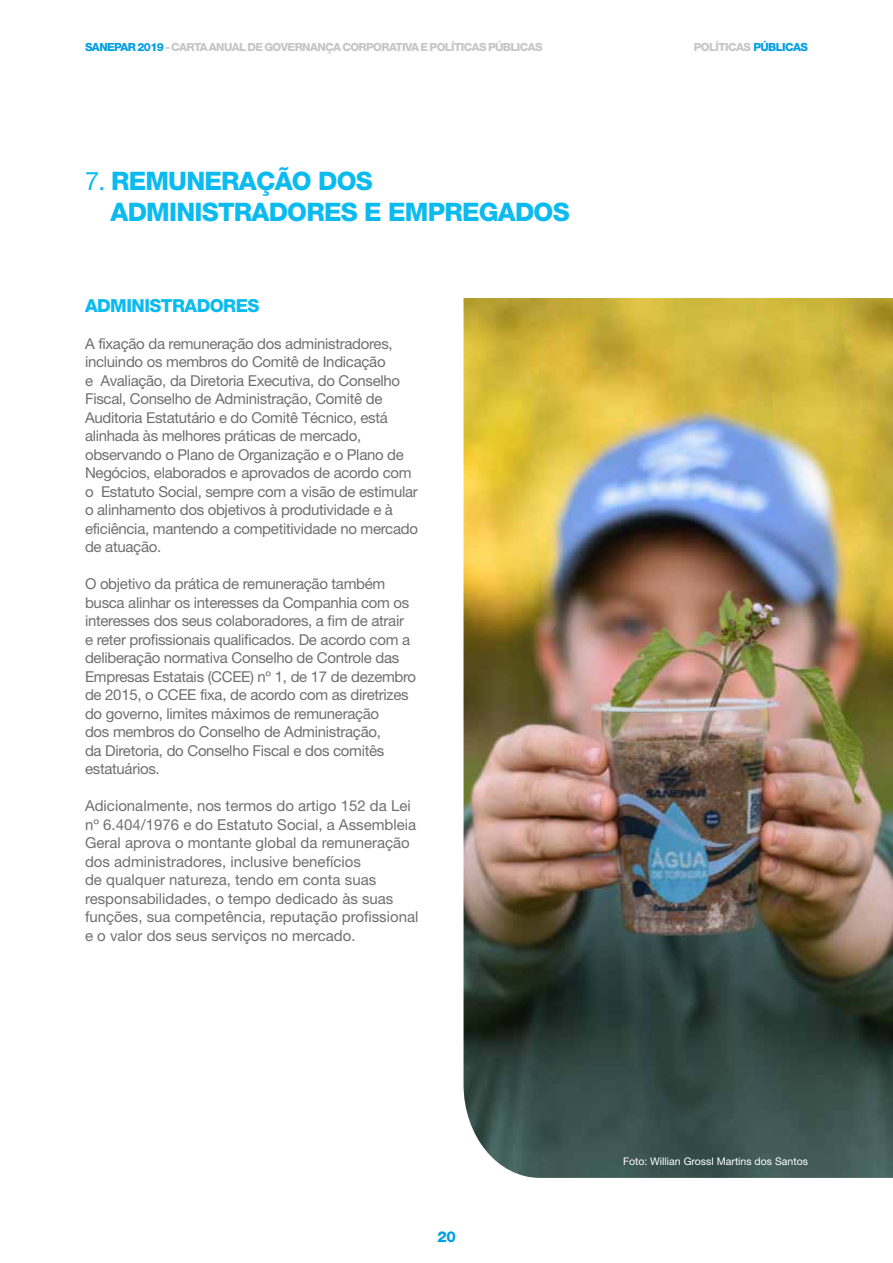
<style>
.page{position:relative;width:893px;height:1263px;background:#fff}
.page>*{position:absolute;margin:0;border:0;box-sizing:border-box;transform-origin:0 0}
.t1{font:800 25.5px/30.6px "Helvetica Neue";letter-spacing:-.03em;color:#0bbbef}
.t2{font:800 18px "Helvetica Neue";letter-spacing:-.03em;color:#0bbbef}
.t3{font:15px/18.5px "Helvetica Neue";letter-spacing:-.02em;color:#706f6f}
.t4{font:15px/18.5px "Helvetica Neue";color:#706f6f}
.t5{font:800 15px "Helvetica Neue";color:#009fe3}
.t6{font:800 11.25px "Helvetica Neue";letter-spacing:-.05em;color:#c6c6c6}
.t7{font:10.5px "Helvetica Neue";color:#fff}
.s1{color:#009fe3}
.s2{font-weight:400}
</style>
<div class="page">
<img style="left:463px;top:298px;width:430px;height:880px">
<p class="t6" style="left:85px;top:40px;width:459px"><span class="s1">SANEPAR 2019</span> - CARTA ANUAL DE GOVERNANÇA CORPORATIVA E POLÍTICAS PÚBLICAS</p>
<h1 class="t1" style="left:111px;top:166px;width:461px;text-indent:-26px"><span class="s2">7.</span> REMUNERAÇÃO DOS<br>ADMINISTRADORES E EMPREGADOS</h1>
<p class="t2" style="left:85px;top:295px;width:176px">ADMINISTRADORES</p>
<p class="t3" style="left:85px;top:334px;width:334px">A fixação da remuneração dos administradores, incluindo os membros do Comitê de Indicação<br>e Avaliação, da Diretoria Executiva, do Conselho Fiscal, Conselho de Administração, Comitê de Auditoria Estatutário e do Comitê Técnico, está alinhada às melhores práticas de mercado, observando o Plano de Organização e o Plano de Negócios, elaborados e aprovados de acordo com o Estatuto Social, sempre com a visão de estimular o alinhamento dos objetivos à produtividade e à eficiência, mantendo a competitividade no mercado de atuação.</p>
<p class="t3" style="left:85px;top:574px;width:333px">O objetivo da prática de remuneração também busca alinhar os interesses da Companhia com os interesses dos seus colaboradores, a fim de atrair<br>e reter profissionais qualificados. De acordo com a deliberação normativa Conselho de Controle das Empresas Estatais (CCEE) nº 1, de 17 de dezembro de 2015, o CCEE fixa, de acordo com as diretrizes do governo, limites máximos de remuneração<br>dos membros do Conselho de Administração,<br>da Diretoria, do Conselho Fiscal e dos comitês estatuários.</p>
<p class="t4" style="left:85px;top:796px;width:335px">Adicionalmente, nos termos do artigo 152 da Lei nº 6.404/1976 e do Estatuto Social, a Assembleia Geral aprova o montante global da remuneração dos administradores, inclusive benefícios<br>de qualquer natureza, tendo em conta suas responsabilidades, o tempo dedicado às suas funções, sua competência, reputação profissional e o valor dos seus serviços no mercado.</p>
<p class="t6" style="left:694px;top:40px;width:116px">POLÍTICAS <span class="s1">PÚBLICAS</span></p>
<p class="t5" style="left:438px;top:1227px;width:20px">20</p>
<p class="t7" style="left:623px;top:1155px;width:186px">Foto: Willian Grossl Martins dos Santos</p>
</div>
